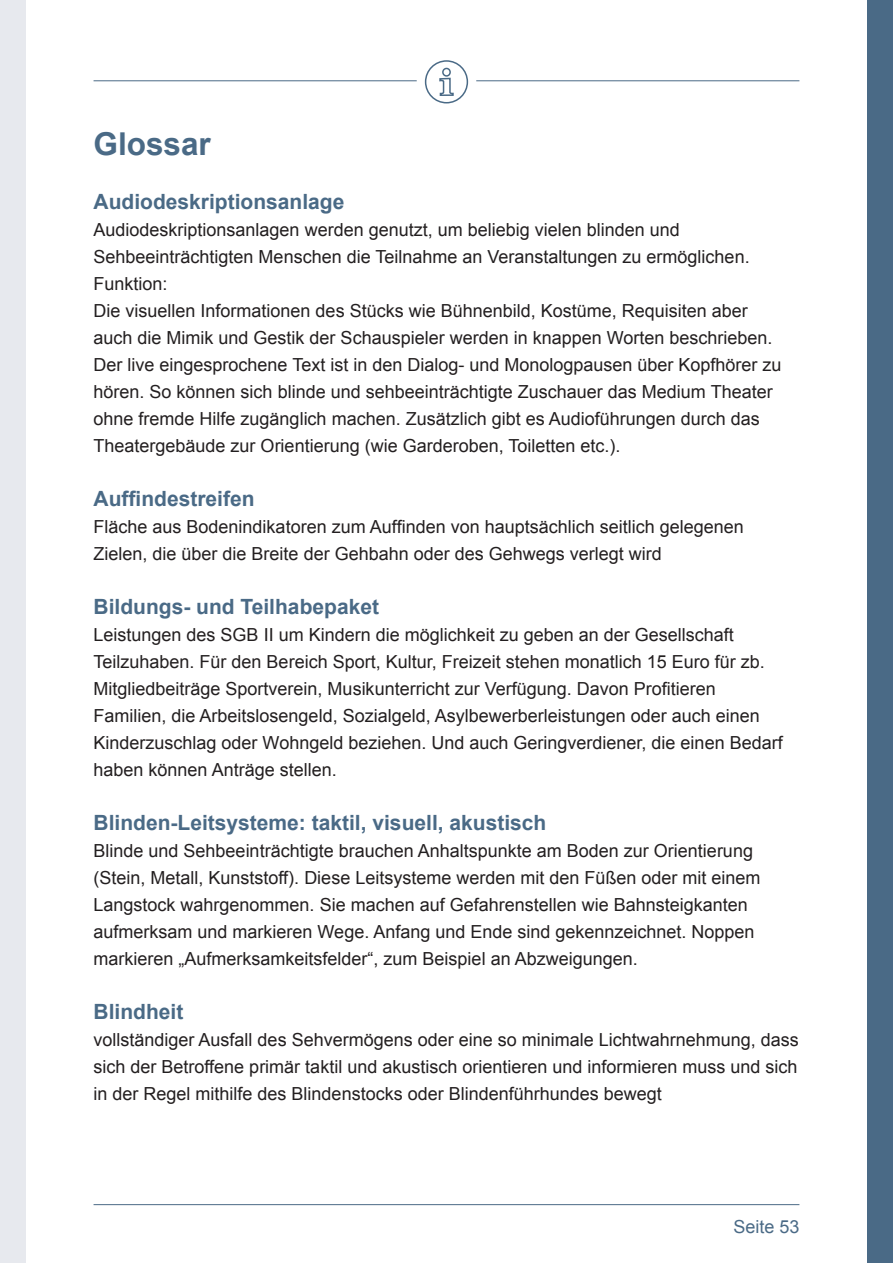
<style>
.page{position:relative;width:893px;height:1263px;background:#fff}
.page>*{position:absolute;margin:0;border:0;box-sizing:border-box;transform-origin:0 0}
.t1{font:700 31.5px "Arial";color:#4a6a86}
.t2{font:700 21px "Arial";color:#4a6a86}
.t3{font:18px/27px "Arial";color:#231f20}
.t4{font:18px "Arial";color:#4a6a86}
</style>
<div class="page">
<div style="left:0;top:0;width:26px;height:1263px;background:#e7e9ee"></div>
<div style="left:867px;top:0;width:26px;height:1263px;background:#4a6a86"></div>
<hr style="left:94px;top:1204px;width:705px;height:1px;background:#4a6a86">
<hr style="left:476px;top:80px;width:323px;height:1px;background:#4a6a86">
<svg style="left:439px;top:67px;width:15px;height:29px"></svg>
<div style="left:425px;top:60px;width:43px;height:43px;border:2px solid #4a6a86;border-radius:50%"></div>
<hr style="left:94px;top:80px;width:323px;height:1px;background:#4a6a86">
<h1 class="t1" style="left:94px;top:123px;width:119px">Glossar</h1>
<p class="t2" style="left:94px;top:188px;width:252px">Audiodeskriptionsanlage</p>
<p class="t3" style="left:94px;top:216px;width:690px">Audiodeskriptionsanlagen werden genutzt, um beliebig vielen blinden und Sehbeeinträchtigten Menschen die Teilnahme an Veranstaltungen zu ermöglichen.<br>Funktion:<br>Die visuellen Informationen des Stücks wie Bühnenbild, Kostüme, Requisiten aber auch die Mimik und Gestik der Schauspieler werden in knappen Worten beschrieben.<br>Der live eingesprochene Text ist in den Dialog- und Monologpausen über Kopfhörer zu hören. So können sich blinde und sehbeeinträchtigte Zuschauer das Medium Theater ohne fremde Hilfe zugänglich machen. Zusätzlich gibt es Audioführungen durch das Theatergebäude zur Orientierung (wie Garderoben, Toiletten etc.).</p>
<p class="t2" style="left:94px;top:485px;width:163px">Auffindestreifen</p>
<p class="t3" style="left:94px;top:513px;width:652px">Fläche aus Bodenindikatoren zum Auffinden von hauptsächlich seitlich gelegenen<br>Zielen, die über die Breite der Gehbahn oder des Gehwegs verlegt wird</p>
<p class="t2" style="left:94px;top:593px;width:287px">Bildungs- und Teilhabepaket</p>
<p class="t3" style="left:94px;top:621px;width:691px">Leistungen des SGB II um Kindern die möglichkeit zu geben an der Gesellschaft Teilzuhaben. Für den Bereich Sport, Kultur, Freizeit stehen monatlich 15 Euro für zb.<br>Mitgliedbeiträge Sportverein, Musikunterricht zur Verfügung. Davon Profitieren Familien, die Arbeitslosengeld, Sozialgeld, Asylbewerberleistungen oder auch einen Kinderzuschlag oder Wohngeld beziehen. Und auch Geringverdiener, die einen Bedarf haben können Anträge stellen.</p>
<p class="t2" style="left:94px;top:809px;width:454px">Blinden-Leitsysteme: taktil, visuell, akustisch</p>
<p class="t3" style="left:94px;top:837px;width:668px">Blinde und Sehbeeinträchtigte brauchen Anhaltspunkte am Boden zur Orientierung (Stein, Metall, Kunststoff). Diese Leitsysteme werden mit den Füßen oder mit einem Langstock wahrgenommen. Sie machen auf Gefahrenstellen wie Bahnsteigkanten aufmerksam und markieren Wege. Anfang und Ende sind gekennzeichnet. Noppen markieren „Aufmerksamkeitsfelder“, zum Beispiel an Abzweigungen.</p>
<p class="t2" style="left:94px;top:998px;width:91px">Blindheit</p>
<p class="t3" style="left:94px;top:1026px;width:707px;text-align:justify">vollständiger Ausfall des Sehvermögens oder eine so minimale Lichtwahrnehmung, dass sich der Betroffene primär taktil und akustisch orientieren und informieren muss und sich in der Regel mithilfe des Blindenstocks oder Blindenführhundes bewegt</p>
<p class="t4" style="left:733px;top:1214px;width:68px">Seite 53</p>
</div>
